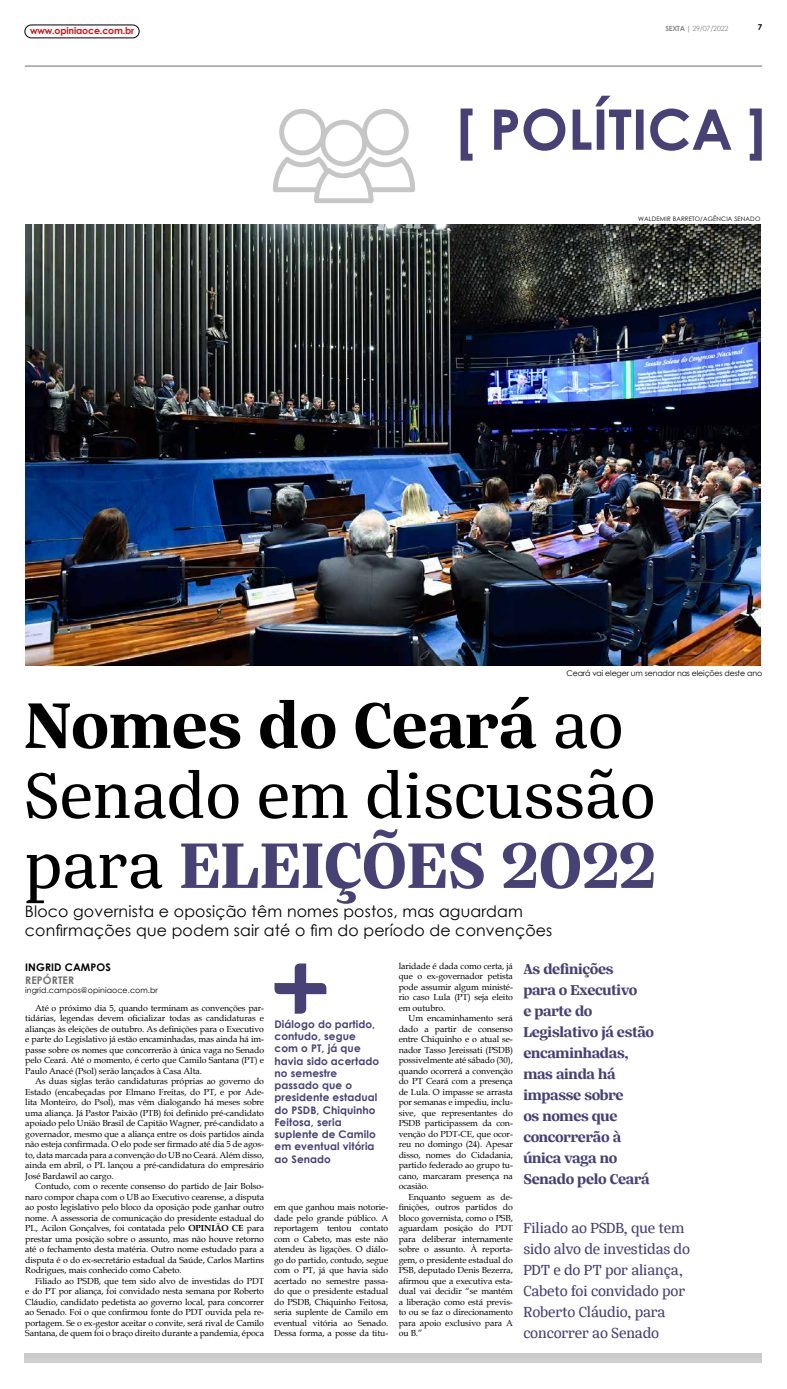
<style>
.page{position:relative;width:787px;height:1389px;background:#fff}
.page>*{position:absolute;margin:0;border:0;box-sizing:border-box;transform-origin:0 0}
.t1{font:70px/70px "Silva Text";color:#000}
.t2{font:700 15.75px/21px "Silva Text";letter-spacing:-.02em;color:#474175}
.t3{font:15.75px/21px "Silva Text";letter-spacing:-.01em;color:#474175}
.t4{font:15.75px/19.2px "Century Gothic";letter-spacing:.01em;color:#000}
.t5{font:700 10.5px/12.2px "Century Gothic";letter-spacing:.01em;color:#474175}
.t6{font:700 10.5px "Century Gothic";letter-spacing:.01em;color:#000}
.t7{font:700 10.5px "Century Gothic";letter-spacing:.01em;color:#706f6f}
.t8{font:700 9.45px "Century Gothic";letter-spacing:-.02em;color:#cd1719}
.t9{font:8.75px/10.5px "Book Antiqua";letter-spacing:-.01em;color:#000;text-align:justify}
.t10{font:700 8.05px "Century Gothic";color:#000}
.t11{font:7.88px "Century Gothic";letter-spacing:-.02em;color:#000}
.t12{font:7.88px "Century Gothic";letter-spacing:.01em;color:#000}
.t13{font:7.17px "Century Gothic";letter-spacing:-.03em;color:#878787}
.t14{font:6.12px "Century Gothic";letter-spacing:.02em;color:#000}
.s1{font-weight:700}
.s2{font-weight:700;color:#474175}
</style>
<div class="page">
<div style="left:25px;top:25px;width:114px;height:13px;border:1px solid #000;border-radius:6px"></div>
<hr style="left:25px;top:66px;width:736px;height:1px;background:#706f6f">
<div style="left:25px;top:1358px;width:736px;height:5px;background:#d0d0d0"></div>
<div style="left:25px;top:1353px;width:736px;height:5px;background:#cacacc"></div>
<svg style="left:460px;top:96px;width:301px;height:65px"></svg>
<img style="left:25px;top:224px;width:735px;height:441px">
<svg style="left:273px;top:109px;width:142px;height:94px"></svg>
<svg style="left:274px;top:963px;width:52px;height:51px"></svg>
<p class="t8" style="left:30px;top:24px;width:106px">www.opiniaoce.com.br</p>
<p class="t13" style="left:665px;top:23px;width:65px"><span class="s1">SEXTA |</span> 29/07/2022</p>
<p class="t10" style="left:757px;top:21px;width:6px">7</p>
<p class="t14" style="left:637px;top:215px;width:124px">WALDEMIR BARRETO/AGÊNCIA SENADO</p>
<p class="t11" style="left:566px;top:668px;width:197px">Ceará vai eleger um senador nas eleições deste ano</p>
<h1 class="t1" style="left:24px;top:690px;width:632px"><span class="s1">Nomes do Ceará</span> ao<br>Senado em discussão para <span class="s2">ELEIÇÕES 2022</span></h1>
<h2 class="t4" style="left:25px;top:901px;width:529px">Bloco governista e oposição têm nomes postos, mas aguardam confirmações que podem sair até o fim do período de convenções</h2>
<p class="t6" style="left:25px;top:960px;width:87px">INGRID CAMPOS</p>
<p class="t7" style="left:25px;top:972px;width:51px">REPÓRTER</p>
<p class="t12" style="left:25px;top:985px;width:134px">ingrid.campos@opiniaoce.com.br</p>
<p class="t9" style="left:25px;top:1002px;width:240px;text-indent:10px">Até o próximo dia 5, quando terminam as convenções par&shy;tidárias, legendas devem oficializar todas as candidaturas e alianças às eleições de outubro. As definições para o Executivo e parte do Legislativo já estão encaminhadas, mas ainda há im&shy;passe sobre os nomes que concorrerão à única vaga no Senado pelo Ceará. Até o momento, é certo que Camilo Santana (PT) e Paulo Anacé (Psol) serão lançados à Casa Alta.</p>
<p class="t9" style="left:25px;top:1076px;width:240px;text-indent:10px">As duas siglas terão candidaturas próprias ao governo do Estado (encabeçadas por Elmano Freitas, do PT, e por Ade&shy;lita Monteiro, do Psol), mas vêm dialogando há meses sobre uma aliança. Já Pastor Paixão (PTB) foi definido pré-candidato apoiado pelo União Brasil de Capitão Wagner, pré-candidato a governador, mesmo que a aliança entre os dois partidos ainda não esteja confirmada. O elo pode ser firmado até dia 5 de agos&shy;to, data marcada para a convenção do UB no Ceará. Além disso, ainda em abril, o PL lançou a pré-candidatura do empresário José Bardawil ao cargo.</p>
<p class="t9" style="left:25px;top:1181px;width:240px;text-indent:10px">Contudo, com o recente consenso do partido de Jair Bolso&shy;naro compor chapa com o UB ao Executivo cearense, a disputa ao posto legislativo pelo bloco da oposição pode ganhar outro nome. A assessoria de comunicação do presidente estadual do PL, Acilon Gonçalves, foi contatada pelo <span class="s1">OPINIÃO CE</span> para prestar uma posição sobre o assunto, mas não houve retorno até o fechamento desta matéria. Outro nome estudado para a disputa é o do ex-secretário estadual da Saúde, Carlos Martins Rodrigues, mais conhecido como Cabeto.</p>
<p class="t9" style="left:25px;top:1275px;width:240px;text-indent:10px">Filiado ao PSDB, que tem sido alvo de investidas do PDT e do PT por aliança, foi convidado nesta semana por Roberto Cláudio, candidato pedetista ao governo local, para concorrer ao Senado. Foi o que confirmou fonte do PDT ouvida pela re&shy;portagem. Se o ex-gestor aceitar o convite, será rival de Camilo Santana, de quem foi o braço direito durante a pandemia, época</p>
<p class="t9" style="left:398px;top:960px;width:116px">laridade é dada como certa, já que o ex-governador petista pode assumir algum ministé&shy;rio caso Lula (PT) seja eleito em outubro.</p>
<p class="t9" style="left:398px;top:1013px;width:116px;text-indent:10px">Um encaminhamento será dado a partir de consenso entre Chiquinho e o atual se&shy;nador Tasso Jereissati (PSDB) possivelmente até sábado (30), quando ocorrerá a convenção do PT Ceará com a presença de Lula. O impasse se arrasta por semanas e impediu, inclu&shy;sive, que representantes do PSDB participassem da con&shy;venção do PDT-CE, que ocor&shy;reu no domingo (24). Apesar disso, nomes do Cidadania, partido federado ao grupo tu&shy;cano, marcaram presença na ocasião.</p>
<p class="t9" style="left:398px;top:1191px;width:116px;text-indent:10px">Enquanto seguem as de&shy;finições, outros partidos do bloco governista, como o PSB, aguardam posição do PDT para deliberar internamente sobre o assunto. À reporta&shy;gem, o presidente estadual do PSB, deputado Denis Bezerra, afirmou que a executiva esta&shy;dual vai decidir “se mantém a liberação como está previs&shy;to ou se faz o direcionamento para apoio exclusivo para A ou B.”</p>
<h2 class="t2" style="left:523px;top:959px;width:132px">As definições<br>para o Executivo<br>e parte do<br>Legislativo já estão encaminhadas, mas ainda há impasse sobre<br>os nomes que concorrerão à única vaga no<br>Senado pelo Ceará</h2>
<h2 class="t3" style="left:523px;top:1217px;width:168px">Filiado ao PSDB, que tem sido alvo de investidas do<br>PDT e do PT por aliança,<br>Cabeto foi convidado por<br>Roberto Cláudio, para concorrer ao Senado</h2>
<p class="t5" style="left:274px;top:1017px;width:106px">Diálogo do partido, contudo, segue com o PT, já que havia sido acertado no semestre passado que o presidente estadual do PSDB, Chiquinho<br>Feitosa, seria suplente de Camilo em eventual vitória ao Senado</p>
<p class="t9" style="left:274px;top:1202px;width:116px">em que ganhou mais notorie&shy;dade pelo grande público. A reportagem tentou contato com o Cabeto, mas este não atendeu às ligações. O diálo&shy;go do partido, contudo, segue com o PT, já que havia sido acertado no semestre passa&shy;do que o presidente estadual do PSDB, Chiquinho Feitosa, seria suplente de Camilo em eventual vitória ao Senado.<br>Dessa forma, a posse da titu-</p>
</div>
